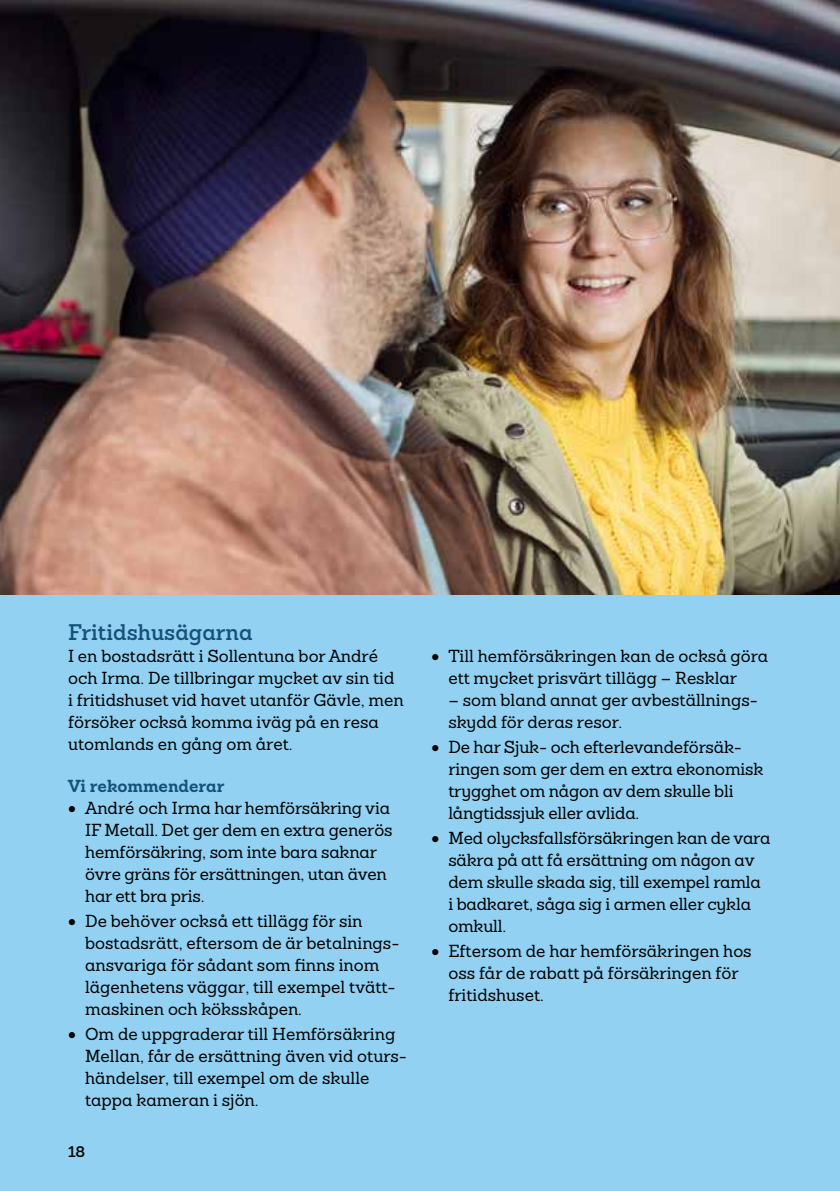
<style>
.page{position:relative;width:840px;height:1191px;background:#fff}
.page>*{position:absolute;margin:0;border:0;box-sizing:border-box;transform-origin:0 0}
.t1{font:600 22px "Sanchez Folksam";color:#16507a}
.t2{font:500 17px/22px "Sanchez Folksam";color:#000}
.t3{font:700 17px "Sanchez Folksam";color:#16507a}
.t4{font:600 15px "Sanchez Folksam";color:#000}
</style>
<div class="page">
<img style="left:0;top:0;width:839px;height:595px">
<div style="left:0;top:595px;width:839px;height:596px;background:#92d1f1"></div>
<p class="t1" style="left:68px;top:618px;width:186px">Fritidshusägarna</p>
<p class="t2" style="left:68px;top:645px;width:337px">I en bostadsrätt i Sollentuna bor André och Irma. De tillbringar mycket av sin tid<br>i fritidshuset vid havet utanför Gävle, men försöker också komma iväg på en resa utomlands en gång om året.</p>
<p class="t3" style="left:68px;top:774px;width:158px">Vi rekommenderar</p>
<p class="t2" style="left:85px;top:797px;width:309px;text-indent:-17px">• André och Irma har hemförsäkring via IF Metall. Det ger dem en extra generös hemförsäkring, som inte bara saknar övre gräns för ersättningen, utan även har ett bra pris.</p>
<p class="t2" style="left:85px;top:910px;width:313px;text-indent:-17px">• De behöver också ett tillägg för sin bostadsrätt, eftersom de är betalnings&shy;ansvariga för sådant som finns inom lägenhetens väggar, till exempel tvätt&shy;maskinen och köksskåpen.</p>
<p class="t2" style="left:85px;top:1022px;width:323px;text-indent:-17px">• Om de uppgraderar till Hemförsäkring Mellan, får de ersättning även vid oturs&shy;händelser, till exempel om de skulle tappa kameran i sjön.</p>
<p class="t4" style="left:68px;top:1141px;width:19px">18</p>
<p class="t2" style="left:448px;top:645px;width:321px;text-indent:-17px">• Till hemförsäkringen kan de också göra ett mycket prisvärt tillägg – Resklar</p>
<p class="t2" style="left:448px;top:689px;width:311px">– som bland annat ger avbeställnings&shy;skydd för deras resor.</p>
<p class="t2" style="left:448px;top:736px;width:316px;text-indent:-17px">• De har Sjuk- och efterlevandeförsäk&shy;ringen som ger dem en extra ekonomisk trygghet om någon av dem skulle bli långtidssjuk eller avlida.</p>
<p class="t2" style="left:448px;top:827px;width:323px;text-indent:-17px">• Med olycksfallsförsäkringen kan de vara säkra på att få ersättning om någon av dem skulle skada sig, till exempel ramla<br>i badkaret, såga sig i armen eller cykla omkull.</p>
<p class="t2" style="left:448px;top:939px;width:305px;text-indent:-17px">• Eftersom de har hemförsäkringen hos oss får de rabatt på försäkringen för fritidshuset.</p>
</div>
